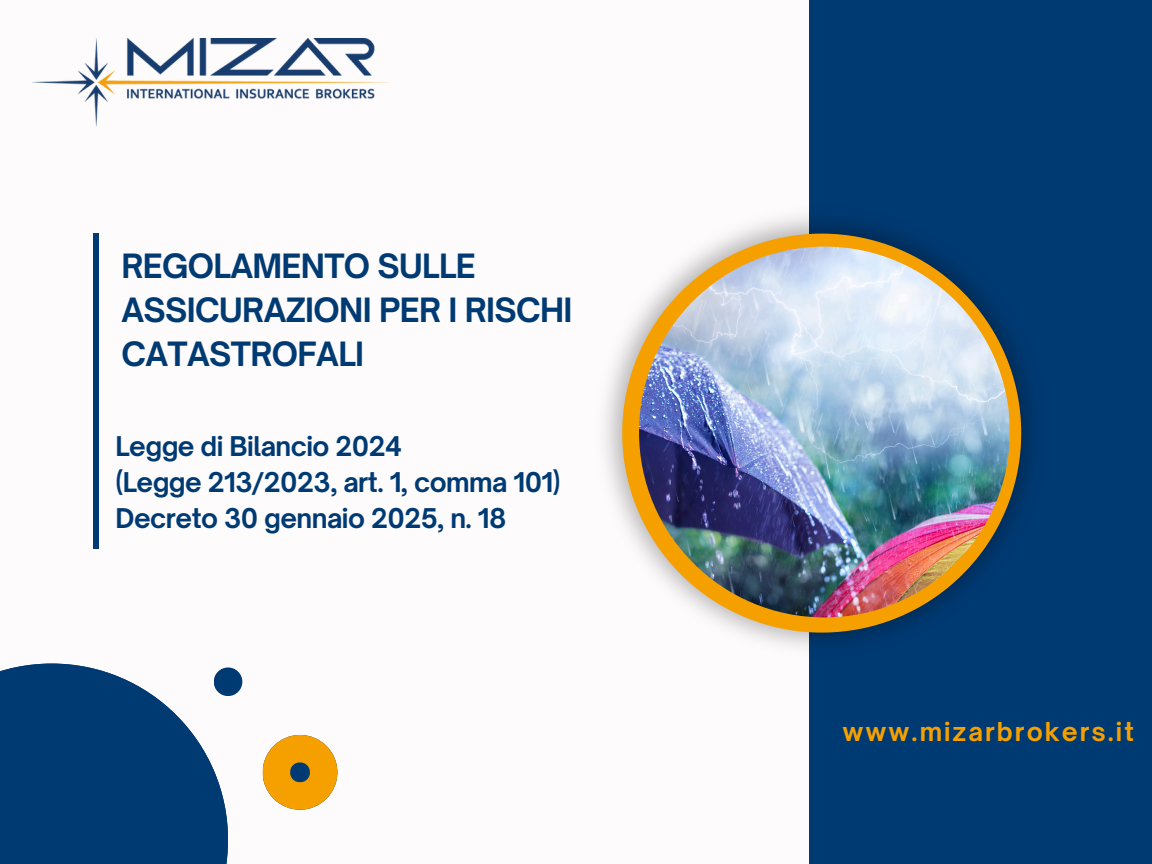
<style>
.page{position:relative;width:1152px;height:864px;background:#fdfbfb}
.page>*{position:absolute;margin:0;border:0;box-sizing:border-box;transform-origin:0 0}
.t1{font:700 32.1px/44.4px "Open Sauce One";letter-spacing:-.02em;color:#003a73}
.t2{font:700 26.1px "Open Sauce One";letter-spacing:-.02em;color:#003a73}
.t3{font:700 24.9px "Open Sauce One";letter-spacing:.08em;color:#f6a000}
</style>
<div class="page">
<div style="left:810px;top:0;width:342px;height:864px;background:#003a73"></div>
<img style="left:605px;top:204px;width:426px;height:456px">
<svg style="left:622px;top:234px;width:399px;height:399px"></svg>
<svg style="left:642px;top:253px;width:363px;height:363px"></svg>
<img style="left:639px;top:247px;width:371px;height:370px;border-radius:50%">
<div style="left:93px;top:233px;width:6px;height:316px;background:#003a73"></div>
<img style="left:32px;top:39px;width:358px;height:87px">
<svg style="left:0;top:664px;width:228px;height:200px;background:#225485"></svg>
<svg style="left:263px;top:735px;width:74px;height:74px"></svg>
<svg style="left:214px;top:667px;width:28px;height:29px"></svg>
<p class="t1" style="left:122px;top:243px;width:453px">REGOLAMENTO SULLE<br>ASSICURAZIONI PER I RISCHI<br>CATASTROFALI</p>
<p class="t2" style="left:116px;top:430px;width:288px">Legge di Bilancio 2024</p>
<p class="t2" style="left:116px;top:466px;width:447px">(Legge 213/2023, art. 1, comma 101)</p>
<p class="t2" style="left:116px;top:502px;width:392px">Decreto 30 gennaio 2025, n. 18</p>
<h1 class="t3" style="left:842px;top:716px;width:293px">www.mizarbrokers.it</h1>
</div>
